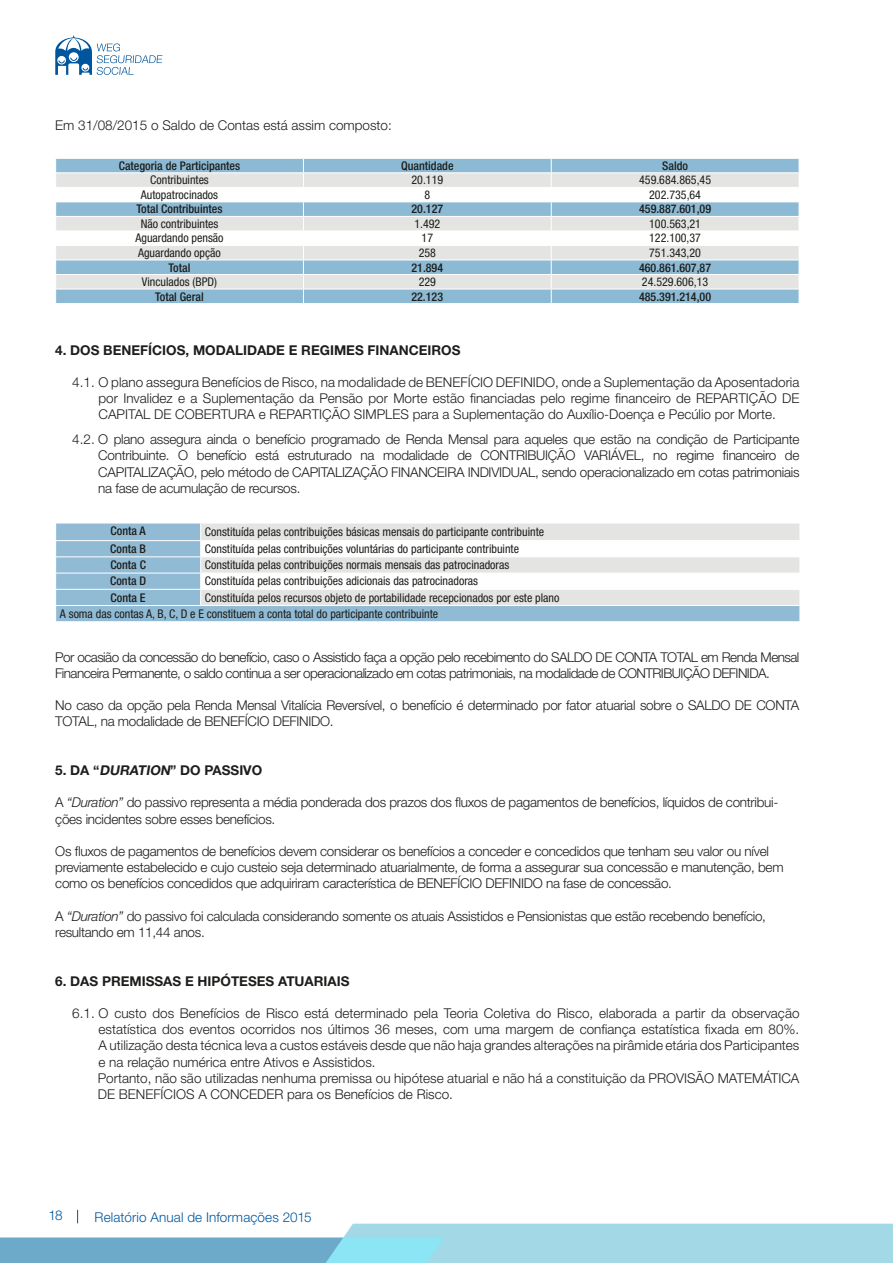
<style>
.page{position:relative;width:893px;height:1263px;background:#fff}
.page>*{position:absolute;margin:0;border:0;box-sizing:border-box;transform-origin:0 0}
.t1{font:300 13.5px/16.2px "Helvetica Neue LT Pro";letter-spacing:-.02em;color:#1d1d1b}
.t2{font:300 13.5px/16.2px "Helvetica Neue LT Pro";color:#1d1d1b}
.t3{font:300 13.5px/16.2px "Helvetica Neue LT Pro";letter-spacing:-.04em;color:#1d1d1b}
.t4{font:700 13.5px "Helvetica Neue LT Pro";color:#1d1d1b}
.t5{font:300 13.5px "Helvetica Neue LT Pro";letter-spacing:.01em;color:#00569e}
.t6{font:condensed 12px/16.2px "Helvetica Neue LT Pro";color:#1d1d1b}
.t7{font:500 condensed 12px "Helvetica Neue LT Pro";color:#1d1d1b}
.s1{font-style:italic}
</style>
<div class="page">
<svg style="left:0;top:1210px;width:893px;height:53px"></svg>
<svg style="left:55px;top:36px;width:107px;height:39px"></svg>
<svg style="left:55px;top:159px;width:744px;height:144px"></svg>
<hr style="left:303px;top:172px;width:248px;height:1px;background:#fff">
<div style="left:56px;top:524px;width:144px;height:97px;background:#91bbd4"></div>
<svg style="left:200px;top:524px;width:600px;height:97px"></svg>
<hr style="left:201px;top:540px;width:599px;height:1px;background:#fff">
<hr style="left:201px;top:556px;width:599px;height:1px;background:#fff">
<hr style="left:201px;top:573px;width:599px;height:1px;background:#fff">
<hr style="left:201px;top:589px;width:599px;height:1px;background:#fff">
<hr style="left:201px;top:605px;width:599px;height:1px;background:#fff">
<hr style="left:55px;top:540px;width:146px;height:1px;background:#fff">
<hr style="left:55px;top:556px;width:146px;height:1px;background:#fff">
<hr style="left:55px;top:573px;width:146px;height:1px;background:#fff">
<hr style="left:55px;top:589px;width:146px;height:1px;background:#fff">
<hr style="left:55px;top:605px;width:146px;height:1px;background:#fff">
<p class="t2" style="left:55px;top:117px;width:338px">Em 31/08/2015 o Saldo de Contas está assim composto:</p>
<p class="t7" style="left:119px;top:158px;width:123px">Categoria de Participantes</p>
<p class="t7" style="left:401px;top:158px;width:54px">Quantidade</p>
<p class="t7" style="left:662px;top:158px;width:27px">Saldo</p>
<p class="t6" style="left:150px;top:172px;width:60px">Contribuintes</p>
<p class="t6" style="left:411px;top:172px;width:33px">20.119</p>
<p class="t6" style="left:639px;top:172px;width:73px">459.684.865,45</p>
<p class="t6" style="left:141px;top:186px;width:79px">Autopatrocinados</p>
<p class="t6" style="left:424px;top:186px;width:7px">8</p>
<p class="t6" style="left:649px;top:186px;width:53px">202.735,64</p>
<p class="t7" style="left:137px;top:202px;width:87px">Total Contribuintes</p>
<p class="t7" style="left:411px;top:202px;width:33px">20.127</p>
<p class="t7" style="left:639px;top:202px;width:73px">459.887.601,09</p>
<p class="t6" style="left:141px;top:215px;width:79px">Não contribuintes</p>
<p class="t6" style="left:414px;top:215px;width:27px">1.492</p>
<p class="t6" style="left:649px;top:215px;width:53px">100.563,21</p>
<p class="t6" style="left:135px;top:230px;width:90px">Aguardando pensão</p>
<p class="t6" style="left:422px;top:230px;width:13px">17</p>
<p class="t6" style="left:649px;top:230px;width:53px">122.100,37</p>
<p class="t6" style="left:138px;top:244px;width:84px">Aguardando opção</p>
<p class="t6" style="left:419px;top:244px;width:19px">258</p>
<p class="t6" style="left:649px;top:244px;width:53px">751.343,20</p>
<p class="t7" style="left:169px;top:260px;width:23px">Total</p>
<p class="t7" style="left:411px;top:260px;width:33px">21.894</p>
<p class="t7" style="left:639px;top:260px;width:73px">460.861.607,87</p>
<p class="t6" style="left:142px;top:274px;width:77px">Vinculados (BPD)</p>
<p class="t6" style="left:419px;top:274px;width:19px">229</p>
<p class="t6" style="left:642px;top:274px;width:68px">24.529.606,13</p>
<p class="t7" style="left:155px;top:289px;width:50px">Total Geral</p>
<p class="t7" style="left:411px;top:289px;width:33px">22.123</p>
<p class="t7" style="left:639px;top:289px;width:73px">485.391.214,00</p>
<p class="t4" style="left:55px;top:341px;width:407px">4. DOS BENEFÍCIOS, MODALIDADE E REGIMES FINANCEIROS</p>
<p class="t1" style="left:99px;top:374px;width:702px;text-align:justify;text-indent:-26px">4.1. O plano assegura Benefícios de Risco, na modalidade de BENEFÍCIO DEFINIDO, onde a Suplementação da Aposentadoria por Invalidez e a Suplementação da Pensão por Morte estão financiadas pelo regime financeiro de REPARTIÇÃO DE CAPITAL DE COBERTURA e REPARTIÇÃO SIMPLES para a Suplementação do Auxílio-Doença e Pecúlio por Morte.</p>
<p class="t1" style="left:98px;top:431px;width:703px;text-align:justify;text-indent:-26px">4.2. O plano assegura ainda o benefício programado de Renda Mensal para aqueles que estão na condição de Participante Contribuinte. O benefício está estruturado na modalidade de CONTRIBUIÇÃO VARIÁVEL, no regime financeiro de CAPITALIZAÇÃO, pelo método de CAPITALIZAÇÃO FINANCEIRA INDIVIDUAL, sendo operacionalizado em cotas patrimoniais na fase de acumulação de recursos.</p>
<p class="t7" style="left:111px;top:524px;width:37px">Conta A</p>
<p class="t6" style="left:205px;top:524px;width:341px">Constituída pelas contribuições básicas mensais do participante contribuinte</p>
<p class="t7" style="left:110px;top:542px;width:37px">Conta B</p>
<p class="t6" style="left:205px;top:540px;width:316px">Constituída pelas contribuições voluntárias do participante contribuinte</p>
<p class="t7" style="left:110px;top:558px;width:37px">Conta C</p>
<p class="t6" style="left:205px;top:557px;width:306px">Constituída pelas contribuições normais mensais das patrocinadoras</p>
<p class="t7" style="left:110px;top:574px;width:37px">Conta D</p>
<p class="t6" style="left:205px;top:573px;width:275px">Constituída pelas contribuições adicionais das patrocinadoras</p>
<p class="t7" style="left:111px;top:590px;width:37px">Conta E</p>
<p class="t6" style="left:60px;top:589px;width:501px;text-indent:145px">Constituída pelos recursos objeto de portabilidade recepcionados por este plano<br>A soma das contas A, B, C, D e E constituem a conta total do participante contribuinte</p>
<p class="t3" style="left:55px;top:648px;width:746px">Por ocasião da concessão do benefício, caso o Assistido faça a opção pelo recebimento do SALDO DE CONTA TOTAL em Renda Mensal<br>Financeira Permanente, o saldo continua a ser operacionalizado em cotas patrimoniais, na modalidade de CONTRIBUIÇÃO DEFINIDA.</p>
<p class="t1" style="left:55px;top:697px;width:746px">No caso da opção pela Renda Mensal Vitalícia Reversível, o benefício é determinado por fator atuarial sobre o SALDO DE CONTA<br>TOTAL, na modalidade de BENEFÍCIO DEFINIDO.</p>
<p class="t4" style="left:55px;top:762px;width:209px">5. DA “<span class="s1">DURATION</span>” DO PASSIVO</p>
<p class="t1" style="left:55px;top:794px;width:725px">A <span class="s1">“Duration”</span> do passivo representa a média ponderada dos prazos dos fluxos de pagamentos de benefícios, líquidos de contribui&shy;ções incidentes sobre esses benefícios.</p>
<p class="t1" style="left:55px;top:843px;width:730px">Os fluxos de pagamentos de benefícios devem considerar os benefícios a conceder e concedidos que tenham seu valor ou nível previamente estabelecido e cujo custeio seja determinado atuarialmente, de forma a assegurar sua concessão e manutenção, bem como os benefícios concedidos que adquiriram característica de BENEFÍCIO DEFINIDO na fase de concessão.</p>
<p class="t1" style="left:55px;top:908px;width:712px">A <span class="s1">“Duration”</span> do passivo foi calculada considerando somente os atuais Assistidos e Pensionistas que estão recebendo benefício, resultando em 11,44 anos.</p>
<p class="t4" style="left:55px;top:972px;width:296px">6. DAS PREMISSAS E HIPÓTESES ATUARIAIS</p>
<p class="t2" style="left:98px;top:1005px;width:703px;text-indent:-26px">6.1. O custo dos Benefícios de Risco está determinado pela Teoria Coletiva do Risco, elaborada a partir da observação estatística dos eventos ocorridos nos últimos 36 meses, com uma margem de confiança estatística fixada em 80%.<br>A utilização desta técnica leva a custos estáveis desde que não haja grandes alterações na pirâmide etária dos Participantes e na relação numérica entre Ativos e Assistidos.<br>Portanto, não são utilizadas nenhuma premissa ou hipótese atuarial e não há a constituição da PROVISÃO MATEMÁTICA DE BENEFÍCIOS A CONCEDER para os Benefícios de Risco.</p>
<p class="t5" style="left:48px;top:1207px;width:16px">18</p>
<p class="t5" style="left:95px;top:1208px;width:218px">Relatório Anual de Informações 2015</p>
</div>
